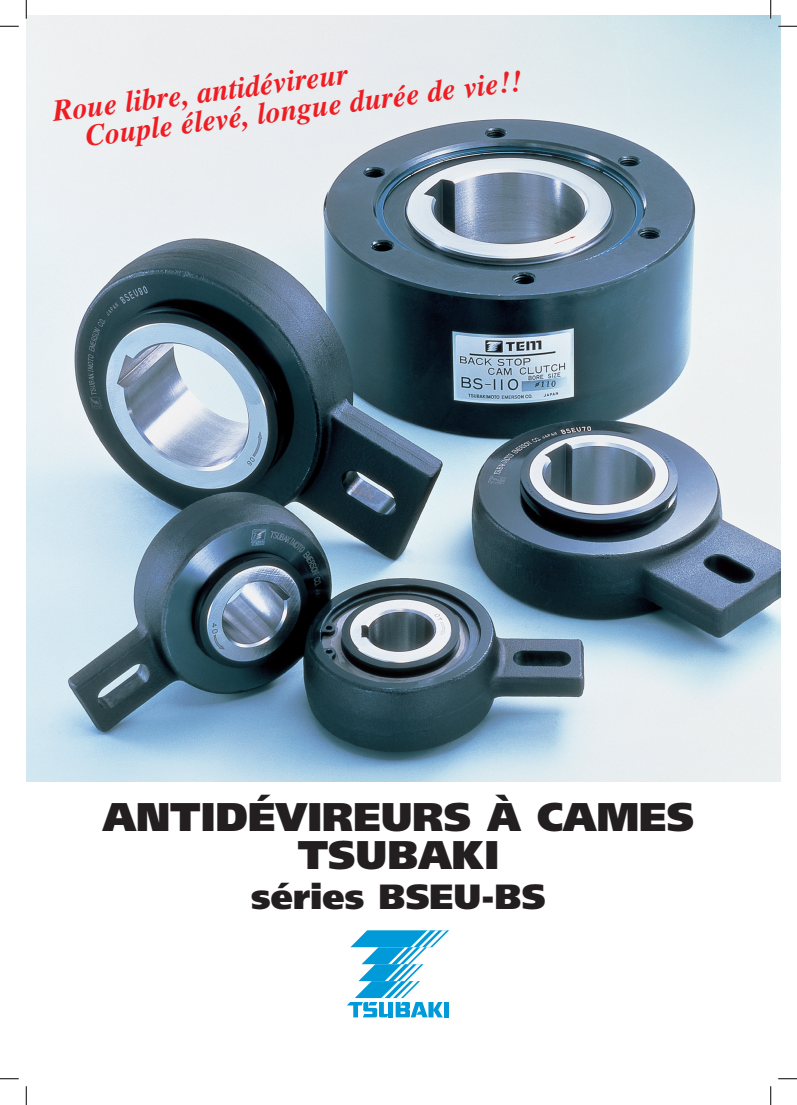
<style>
.page{position:relative;width:797px;height:1105px;background:#fff}
.page>*{position:absolute;margin:0;border:0;box-sizing:border-box;transform-origin:0 0}
.t1{font:900 40px/38.8px "Frutiger";color:#231f20;text-align:center}
.t2{font:900 35px "Frutiger";color:#231f20}
.t3{font:italic 700 30px/28.5px "Times";color:#ee1d23}
</style>
<div class="page">
<svg style="left:347px;top:930px;width:102px;height:88px"></svg>
<div style="left:444px;top:1002px;width:5px;height:15px;background:#009ad9"></div>
<img style="left:26px;top:16px;width:754px;height:765px">
<svg style="left:0;top:25px;width:19px;height:2px"></svg>
<svg style="left:778px;top:25px;width:19px;height:2px"></svg>
<svg style="left:0;top:1078px;width:19px;height:1px"></svg>
<svg style="left:778px;top:1078px;width:19px;height:1px"></svg>
<svg style="left:25px;top:0;width:2px;height:19px"></svg>
<svg style="left:25px;top:1086px;width:2px;height:19px"></svg>
<svg style="left:770px;top:0;width:1px;height:19px"></svg>
<svg style="left:770px;top:1086px;width:1px;height:19px"></svg>
<p class="t3" style="left:80px;top:92px;width:441px;text-indent:-29px;rotate:-7deg">Roue libre, antidévireur<br>Couple élevé, longue durée de vie!!</p>
<h1 class="t1" style="left:103px;top:797px;width:593px">ANTIDÉVIREURS À CAMES<br>TSUBAKI</h1>
<p class="t2" style="left:251px;top:876px;width:296px">séries BSEU-BS</p>
</div>
